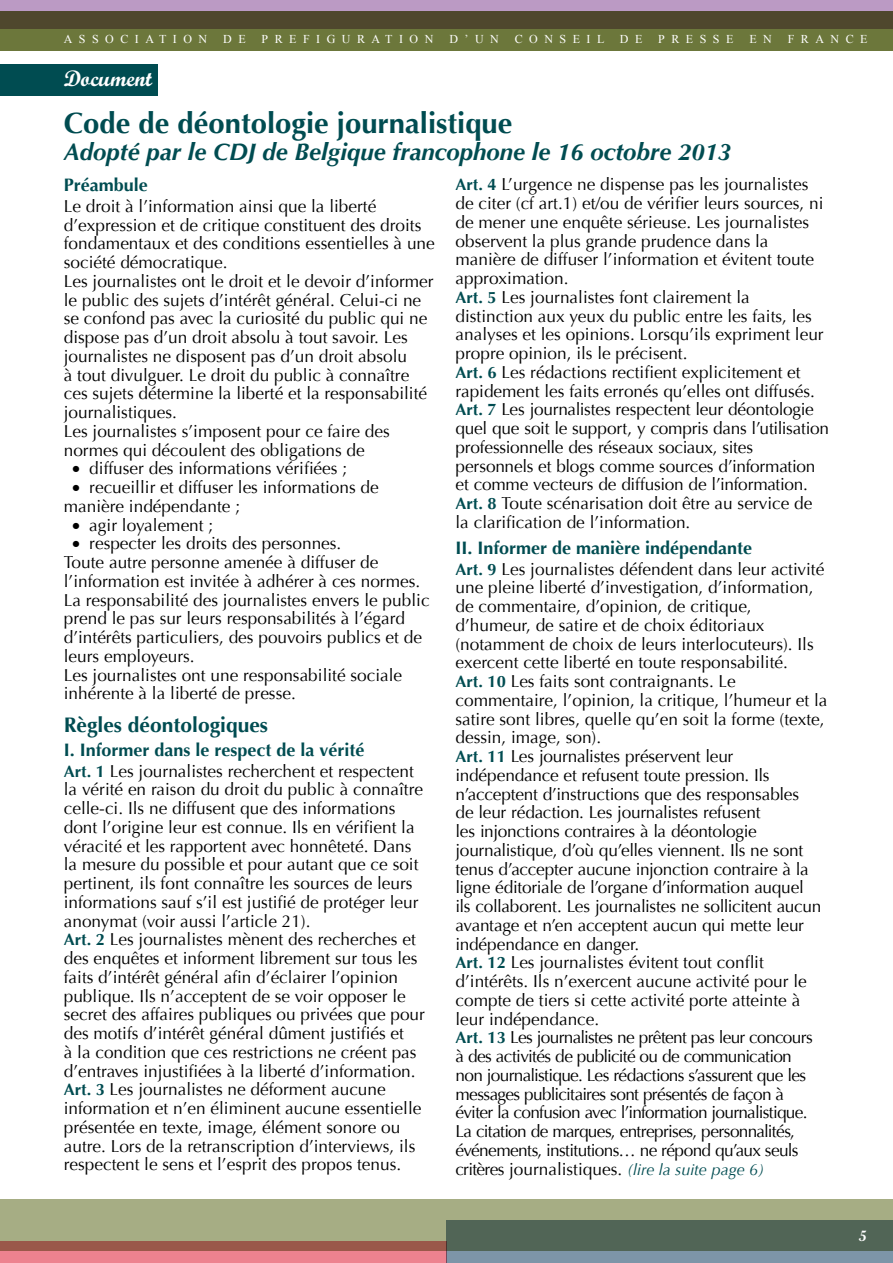
<style>
.page{position:relative;width:893px;height:1263px;background:#fff}
.page>*{position:absolute;margin:0;border:0;box-sizing:border-box;transform-origin:0 0}
.t1{font:700 29.25px "Optima";color:#004c51}
.t2{font:italic 700 24px "Optima";color:#004c51}
.t3{font:700 22.5px "Script";color:#fff}
.t4{font:700 21px "Optima";color:#004c51}
.t5{font:700 18px "Optima";color:#004c51}
.t6{font:17.25px/18.8px "Optima";color:#000}
.t7{font:700 15px "Script";color:#fff}
.t8{font:12px "Times New Roman";letter-spacing:.54em;color:#fff}
.s1{font-weight:700;font-size:16.5px;color:#004c51}
.s2{font-style:italic;font-size:16.05px;color:#004c51}
</style>
<div class="page">
<div style="left:446px;top:1220px;width:447px;height:43px;background:#7d95a8"></div>
<div style="left:0;top:1242px;width:446px;height:21px;background:#ed828f"></div>
<svg style="left:0;top:1199px;width:893px;height:51px;background:#8b9071"></svg>
<div style="left:0;top:0;width:893px;height:29px;background:#bb9ac4"></div>
<svg style="left:0;top:12px;width:893px;height:39px;background:#5f6234"></svg>
<div style="left:0;top:64px;width:157px;height:32px;background:#004c51"></div>
<p class="t8" style="left:64px;top:31px;width:145px">ASSOCIATION</p>
<p class="t8" style="left:223px;top:31px;width:24px">D E</p>
<p class="t8" style="left:262px;top:31px;width:173px">PREFIGURATION</p>
<p class="t8" style="left:449px;top:31px;width:51px">D’UN</p>
<p class="t8" style="left:515px;top:31px;width:91px">CONSEIL</p>
<p class="t8" style="left:620px;top:31px;width:24px">D E</p>
<p class="t8" style="left:658px;top:31px;width:77px">PRESSE</p>
<p class="t8" style="left:749px;top:31px;width:24px">E N</p>
<p class="t8" style="left:788px;top:31px;width:81px">FRANCE</p>
<h3 class="t3" style="left:64px;top:64px;width:90px">Document</h3>
<h1 class="t1" style="left:64px;top:106px;width:450px">Code de déontologie journalistique</h1>
<h2 class="t2" style="left:64px;top:137px;width:669px">Adopté par le CDJ de Belgique francophone le 16 octobre 2013</h2>
<p class="t5" style="left:64px;top:174px;width:86px">Préambule</p>
<p class="t6" style="left:64px;top:197px;width:373px">Le droit à l’information ainsi que la liberté d’expression et de critique constituent des droits fondamentaux et des conditions essentielles à une société démocratique.<br>Les journalistes ont le droit et le devoir d’informer le public des sujets d’intérêt général. Celui-ci ne se confond pas avec la curiosité du public qui ne dispose pas d’un droit absolu à tout savoir. Les journalistes ne disposent pas d’un droit absolu<br>à tout divulguer. Le droit du public à connaître ces sujets détermine la liberté et la responsabilité journalistiques.<br>Les journalistes s’imposent pour ce faire des normes qui découlent des obligations de</p>
<p class="t6" style="left:72px;top:459px;width:276px">• diffuser des informations vérifiées ;</p>
<p class="t6" style="left:64px;top:478px;width:317px;text-indent:9px">• recueillir et diffuser les informations de manière indépendante ;</p>
<p class="t6" style="left:72px;top:516px;width:143px">• agir loyalement ;</p>
<p class="t6" style="left:64px;top:534px;width:367px;text-indent:9px">• respecter les droits des personnes.<br>Toute autre personne amenée à diffuser de l’information est invitée à adhérer à ces normes.<br>La responsabilité des journalistes envers le public prend le pas sur leurs responsabilités à l’égard d’intérêts particuliers, des pouvoirs publics et de leurs employeurs.<br>Les journalistes ont une responsabilité sociale inhérente à la liberté de presse.</p>
<p class="t4" style="left:64px;top:712px;width:206px">Règles déontologiques</p>
<p class="t5" style="left:64px;top:739px;width:302px">I. Informer dans le respect de la vérité</p>
<p class="t6" style="left:64px;top:761px;width:363px"><span class="s1">Art. 1</span> Les journalistes recherchent et respectent la vérité en raison du droit du public à connaître celle-ci. Ils ne diffusent que des informations dont l’origine leur est connue. Ils en vérifient la véracité et les rapportent avec honnêteté. Dans la mesure du possible et pour autant que ce soit pertinent, ils font connaître les sources de leurs informations sauf s’il est justifié de protéger leur anonymat (voir aussi l’article 21).<br><span class="s1">Art. 2</span> Les journalistes mènent des recherches et des enquêtes et informent librement sur tous les faits d’intérêt général afin d’éclairer l’opinion publique. Ils n’acceptent de se voir opposer le secret des affaires publiques ou privées que pour des motifs d’intérêt général dûment justifiés et<br>à la condition que ces restrictions ne créent pas d’entraves injustifiées à la liberté d’information.<br><span class="s1">Art. 3</span> Les journalistes ne déforment aucune information et n’en éliminent aucune essentielle présentée en texte, image, élément sonore ou autre. Lors de la retranscription d’interviews, ils respectent le sens et l’esprit des propos tenus.</p>
<p class="t6" style="left:455px;top:175px;width:375px"><span class="s1">Art. 4</span> L’urgence ne dispense pas les journalistes de citer (cf art.1) et/ou de vérifier leurs sources, ni de mener une enquête sérieuse. Les journalistes observent la plus grande prudence dans la manière de diffuser l’information et évitent toute approximation.<br><span class="s1">Art. 5</span> Les journalistes font clairement la distinction aux yeux du public entre les faits, les analyses et les opinions. Lorsqu’ils expriment leur propre opinion, ils le précisent.<br><span class="s1">Art. 6</span> Les rédactions rectifient explicitement et rapidement les faits erronés qu’elles ont diffusés.<br><span class="s1">Art. 7</span> Les journalistes respectent leur déontologie quel que soit le support, y compris dans l’utilisation professionnelle des réseaux sociaux, sites personnels et blogs comme sources d’information et comme vecteurs de diffusion de l’information.<br><span class="s1">Art. 8</span> Toute scénarisation doit être au service de la clarification de l’information.</p>
<p class="t5" style="left:455px;top:537px;width:298px">II. Informer de manière indépendante</p>
<p class="t6" style="left:455px;top:559px;width:373px"><span class="s1">Art. 9</span> Les journalistes défendent dans leur activité une pleine liberté d’investigation, d’information, de commentaire, d’opinion, de critique, d’humeur, de satire et de choix éditoriaux (notamment de choix de leurs interlocuteurs). Ils exercent cette liberté en toute responsabilité.<br><span class="s1">Art. 10</span> Les faits sont contraignants. Le commentaire, l’opinion, la critique, l’humeur et la satire sont libres, quelle qu’en soit la forme (texte, dessin, image, son).<br><span class="s1">Art. 11</span> Les journalistes préservent leur indépendance et refusent toute pression. Ils n’acceptent d’instructions que des responsables<br>de leur rédaction. Les journalistes refusent<br>les injonctions contraires à la déontologie journalistique, d’où qu’elles viennent. Ils ne sont tenus d’accepter aucune injonction contraire à la ligne éditoriale de l’organe d’information auquel<br>ils collaborent. Les journalistes ne sollicitent aucun avantage et n’en acceptent aucun qui mette leur indépendance en danger.<br><span class="s1">Art. 12</span> Les journalistes évitent tout conflit d’intérêts. Ils n’exercent aucune activité pour le compte de tiers si cette activité porte atteinte à leur indépendance.<br><span class="s1">Art. 13</span> Les journalistes ne prêtent pas leur concours<br>à des activités de publicité ou de communication<br>non journalistique. Les rédactions s’assurent que les messages publicitaires sont présentés de façon à<br>éviter la confusion avec l’information journalistique.<br>La citation de marques, entreprises, personnalités, événements, institutions… ne répond qu’aux seuls critères journalistiques. <span class="s2">(lire la suite page 6)</span></p>
<p class="t7" style="left:859px;top:1227px;width:9px">5</p>
</div>
